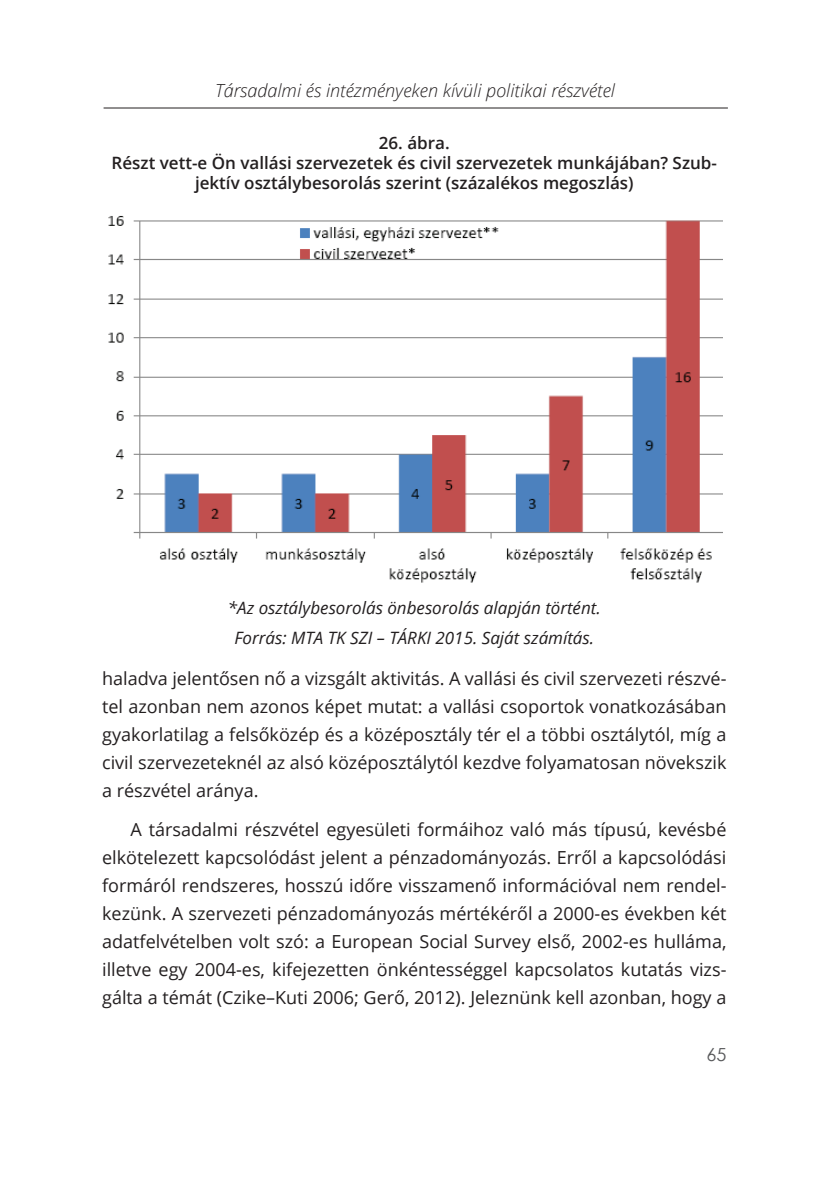
<style>
.page{position:relative;width:840px;height:1191px;background:#fff}
.page>*{position:absolute;margin:0;border:0;box-sizing:border-box;transform-origin:0 0}
.t1{font:18px/28px "Open Sans";color:#231f20;text-align:justify}
.t2{font:italic 300 18px "Open Sans";color:#231f20}
.t3{font:18px "Century Gothic";color:#57585a}
.t4{font:600 17px/20px "Open Sans";color:#231f20;text-align:center}
.t5{font:italic 17px/29.6px "Open Sans";color:#231f20;text-align:center}
</style>
<div class="page">
<hr style="left:103px;top:108px;width:624px;height:1px;background:#231f20">
<img style="left:108px;top:216px;width:613px;height:367px">
<p class="t2" style="left:215px;top:78px;width:401px">Társadalmi és intézményeken kívüli politikai részvétel</p>
<p class="t4" style="left:112px;top:133px;width:606px">26. ábra.<br>Részt vett-e Ön vallási szervezetek és civil szervezetek munkájában? Szub&shy;jektív osztálybesorolás szerint (százalékos megoszlás)</p>
<p class="t5" style="left:228px;top:593px;width:374px">*Az osztálybesorolás önbesorolás alapján történt.<br>Forrás: MTA TK SZI – TÁRKI 2015. Saját számítás.</p>
<p class="t1" style="left:102px;top:664px;width:625px">haladva jelentősen nő a vizsgált aktivitás. A vallási és civil szervezeti részvé&shy;tel azonban nem azonos képet mutat: a vallási csoportok vonatkozásában gyakorlatilag a felsőközép és a középosztály tér el a többi osztálytól, míg a civil szervezeteknél az alsó középosztálytól kezdve folyamatosan növekszik a részvétel aránya.</p>
<p class="t1" style="left:102px;top:815px;width:625px;text-indent:28px">A társadalmi részvétel egyesületi formáihoz való más típusú, kevésbé elkötelezett kapcsolódást jelent a pénzadományozás. Erről a kapcsolódási formáról rendszeres, hosszú időre visszamenő információval nem rendel&shy;kezünk. A szervezeti pénzadományozás mértékéről a 2000-es években két adatfelvételben volt szó: a European Social Survey első, 2002-es hulláma, illetve egy 2004-es, kifejezetten önkéntességgel kapcsolatos kutatás vizs&shy;gálta a témát (Czike–Kuti 2006; Gerő, 2012). Jeleznünk kell azonban, hogy a</p>
<p class="t3" style="left:706px;top:1041px;width:21px">65</p>
</div>
